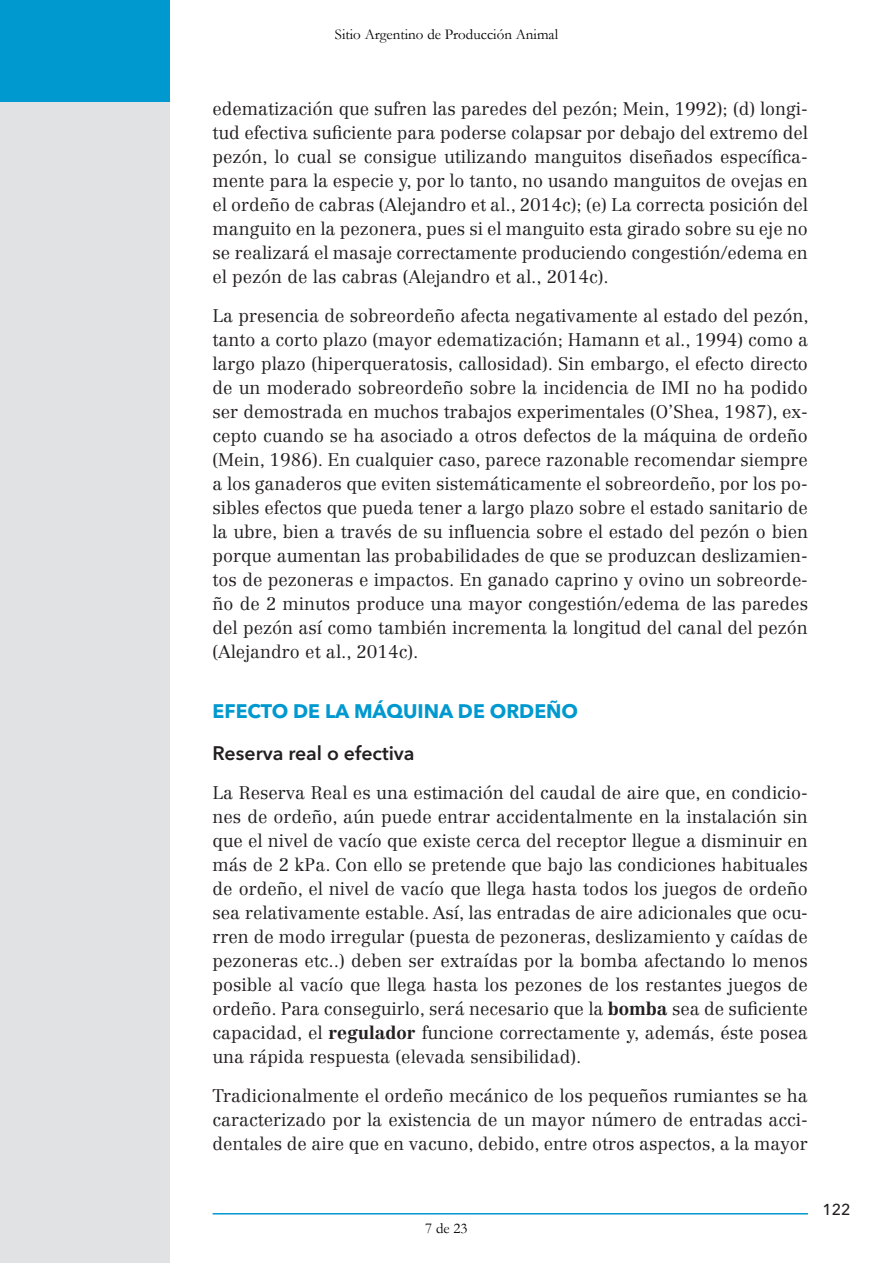
<style>
.page{position:relative;width:893px;height:1263px;background:#fff}
.page>*{position:absolute;margin:0;border:0;box-sizing:border-box;transform-origin:0 0}
.Cabeza_azul_1{font:700 19.5px "Avenir Next LT Pro";color:#0099cf}
.Cabeza_negra{font:600 19.5px "Avenir Next LT Pro";color:#231f20}
.Centennial11{font:300 18px/24px "Centennial LT Std";color:#231f20;text-align:justify}
.t1{font:500 15.75px "Avenir Next LT Pro";color:#231f20}
.t2{font:15px "Garamond";color:#000}
.s1{font-weight:700}
</style>
<div class="page">
<div style="left:0;top:0;width:170px;height:1263px;background:#e1e2e4"></div>
<hr style="left:213px;top:1213px;width:595px;height:1px;background:#0099cf">
<div style="left:0;top:0;width:170px;height:102px;background:#0099cf"></div>
<p class="t2" style="left:335px;top:24px;width:225px">Sitio Argentino de Producción Animal</p>
<p class="Centennial11" style="left:213px;top:97px;width:597px">edematización que sufren las paredes del pezón; Mein, 1992); (d) longi&shy;tud efectiva suficiente para poderse colapsar por debajo del extremo del pezón, lo cual se consigue utilizando manguitos diseñados específica&shy;mente para la especie y, por lo tanto, no usando manguitos de ovejas en el ordeño de cabras (Alejandro et al., 2014c); (e) La correcta posición del manguito en la pezonera, pues si el manguito esta girado sobre su eje no se realizará el masaje correctamente produciendo congestión/edema en el pezón de las cabras (Alejandro et al., 2014c).</p>
<p class="Centennial11" style="left:213px;top:304px;width:597px">La presencia de sobreordeño afecta negativamente al estado del pezón, tanto a corto plazo (mayor edematización; Hamann et al., 1994) como a largo plazo (hiperqueratosis, callosidad). Sin embargo, el efecto directo de un moderado sobreordeño sobre la incidencia de IMI no ha podido ser demostrada en muchos trabajos experimentales (O’Shea, 1987), ex&shy;cepto cuando se ha asociado a otros defectos de la máquina de ordeño (Mein, 1986). En cualquier caso, parece razonable recomendar siempre a los ganaderos que eviten sistemáticamente el sobreordeño, por los po&shy;sibles efectos que pueda tener a largo plazo sobre el estado sanitario de la ubre, bien a través de su influencia sobre el estado del pezón o bien porque aumentan las probabilidades de que se produzcan deslizamien&shy;tos de pezoneras e impactos. En ganado caprino y ovino un sobreorde&shy;ño de 2 minutos produce una mayor congestión/edema de las paredes del pezón así como también incrementa la longitud del canal del pezón (Alejandro et al., 2014c).</p>
<p class="Cabeza_azul_1" style="left:213px;top:699px;width:367px">EFECTO DE LA MÁQUINA DE ORDEÑO</p>
<p class="Cabeza_negra" style="left:213px;top:741px;width:203px">Reserva real o efectiva</p>
<p class="Centennial11" style="left:213px;top:780px;width:597px">La Reserva Real es una estimación del caudal de aire que, en condicio&shy;nes de ordeño, aún puede entrar accidentalmente en la instalación sin que el nivel de vacío que existe cerca del receptor llegue a disminuir en más de 2 kPa. Con ello se pretende que bajo las condiciones habituales de ordeño, el nivel de vacío que llega hasta todos los juegos de ordeño sea relativamente estable. Así, las entradas de aire adicionales que ocu&shy;rren de modo irregular (puesta de pezoneras, deslizamiento y caídas de pezoneras etc..) deben ser extraídas por la bomba afectando lo menos posible al vacío que llega hasta los pezones de los restantes juegos de ordeño. Para conseguirlo, será necesario que la <span class="s1">bomba</span> sea de suficiente capacidad, el <span class="s1">regulador</span> funcione correctamente y, además, éste posea una rápida respuesta (elevada sensibilidad).</p>
<p class="Centennial11" style="left:213px;top:1083px;width:597px">Tradicionalmente el ordeño mecánico de los pequeños rumiantes se ha caracterizado por la existencia de un mayor número de entradas acci&shy;dentales de aire que en vacuno, debido, entre otros aspectos, a la mayor</p>
<p class="t2" style="left:425px;top:1218px;width:44px">7 de 23</p>
<p class="t1" style="left:822px;top:1200px;width:30px">122</p>
</div>
